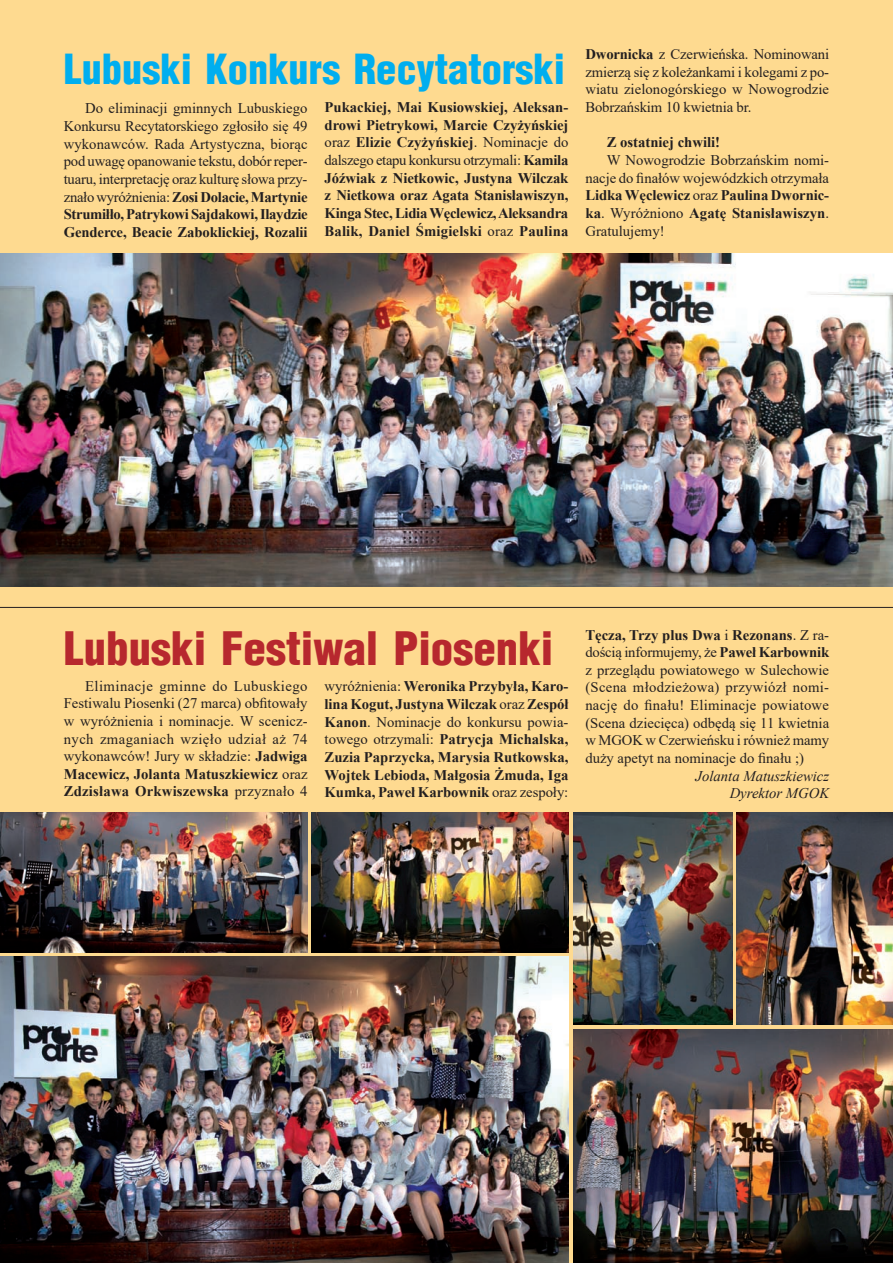
<style>
.page{position:relative;width:893px;height:1263px;background:#feda90}
.page>*{position:absolute;margin:0;border:0;box-sizing:border-box;transform-origin:0 0}
.t1{font:900 45px "Switzerland Cond";color:#b7282e}
.t2{font:900 40.5px "Switzerland Cond";color:#00aeef}
.t3{font:14.7px/17.7px "Times New Roman";letter-spacing:-.005em;color:#231f20;text-align:justify}
.t4{font:700 14.7px/17.7px "Times New Roman";color:#231f20;text-align:justify}
.t5{font:italic 14.7px/17.7px "Times New Roman";color:#231f20;text-align:right}
.s1{font-weight:700}
.s2{font-weight:400}
</style>
<div class="page">
<hr style="left:0;top:607px;width:893px;height:1px;background:#231f20">
<img style="left:0;top:956px;width:568px;height:307px">
<img style="left:573px;top:812px;width:159px;height:213px">
<img style="left:0;top:253px;width:893px;height:333px">
<img style="left:0;top:812px;width:308px;height:140px">
<img style="left:312px;top:812px;width:256px;height:140px">
<img style="left:737px;top:812px;width:156px;height:213px">
<img style="left:573px;top:1029px;width:320px;height:234px">
<h2 class="t2" style="left:64px;top:43px;width:503px">Lubuski Konkurs Recytatorski</h2>
<p class="t3" style="left:64px;top:99px;width:245px;text-indent:21px">Do eliminacji gminnych Lubuskiego Konkursu Recytatorskiego zgłosiło się 49 wykonawców. Rada Artystyczna, biorąc pod uwagę opanowanie tekstu, dobór reper&shy;tuaru, interpretację oraz kulturę słowa przy&shy;znało wyróżnienia: <span class="s1">Zosi Dolacie, Martynie Strumiłło, Patrykowi Sajdakowi, Ilaydzie Genderce, Beacie Zaboklickiej, Rozalii</span></p>
<p class="t4" style="left:325px;top:98px;width:245px">Pukackiej, Mai Kusiowskiej, Aleksan&shy;drowi Pietrykowi, Marcie Czyżyńskiej <span class="s2">oraz</span> Elizie Czyżyńskiej<span class="s2">. Nominacje do dalszego etapu konkursu otrzymali:</span> Kamila Jóźwiak z Nietkowic, Justyna Wilczak z Nietkowa oraz Agata Stanisławiszyn, Kinga Stec, Lidia Węclewicz, Aleksandra Balik, Daniel Śmigielski <span class="s2">oraz</span> Paulina</p>
<p class="t3" style="left:585px;top:45px;width:245px"><span class="s1">Dwornicka</span> z Czerwieńska. Nominowani zmierzą się z koleżankami i kolegami z po&shy;wiatu zielonogórskiego w Nowogrodzie Bobrzańskim 10 kwietnia br.</p>
<p class="t4" style="left:607px;top:133px;width:115px">Z ostatniej chwili!</p>
<p class="t3" style="left:585px;top:151px;width:245px;text-indent:21px">W Nowogrodzie Bobrzańskim nomi&shy;nacje do finałów wojewódzkich otrzymała <span class="s1">Lidka Węclewicz</span> oraz <span class="s1">Paulina Dwornic&shy;ka</span>. Wyróżniono <span class="s1">Agatę Stanisławiszyn</span>.<br>Gratulujemy!</p>
<h1 class="t1" style="left:64px;top:620px;width:491px">Lubuski Festiwal Piosenki</h1>
<p class="t3" style="left:64px;top:676px;width:245px;text-indent:21px">Eliminacje gminne do Lubuskiego Festiwalu Piosenki (27 marca) obfitowały w wyróżnienia i nominacje. W scenicz&shy;nych zmaganiach wzięło udział aż 74 wykonawców! Jury w składzie: <span class="s1">Jadwiga Macewicz, Jolanta Matuszkiewicz</span> oraz <span class="s1">Zdzisława Orkwiszewska</span> przyznało 4</p>
<p class="t4" style="left:325px;top:677px;width:245px"><span class="s2">wyróżnienia:</span> Weronika Przybyła, Karo&shy;lina Kogut, Justyna Wilczak <span class="s2">oraz</span> Zespół Kanon<span class="s2">. Nominacje do konkursu powia&shy;towego otrzymali:</span> Patrycja Michalska, Zuzia Paprzycka, Marysia Rutkowska, Wojtek Lebioda, Małgosia Żmuda, Iga Kumka, Paweł Karbownik <span class="s2">oraz zespoły:</span></p>
<p class="t3" style="left:585px;top:625px;width:245px"><span class="s1">Tęcza, Trzy plus Dwa</span> i <span class="s1">Rezonans</span>. Z ra&shy;dością informujemy, że <span class="s1">Paweł Karbownik </span>z przeglądu powiatowego w Sulechowie (Scena młodzieżowa) przywiózł nomi&shy;nację do finału! Eliminacje powiatowe (Scena dziecięca) odbędą się 11 kwietnia w MGOK w Czerwieńsku i również mamy duży apetyt na nominacje do finału ;)</p>
<p class="t5" style="left:696px;top:766px;width:135px">Jolanta Matuszkiewicz<br>Dyrektor MGOK</p>
</div>
